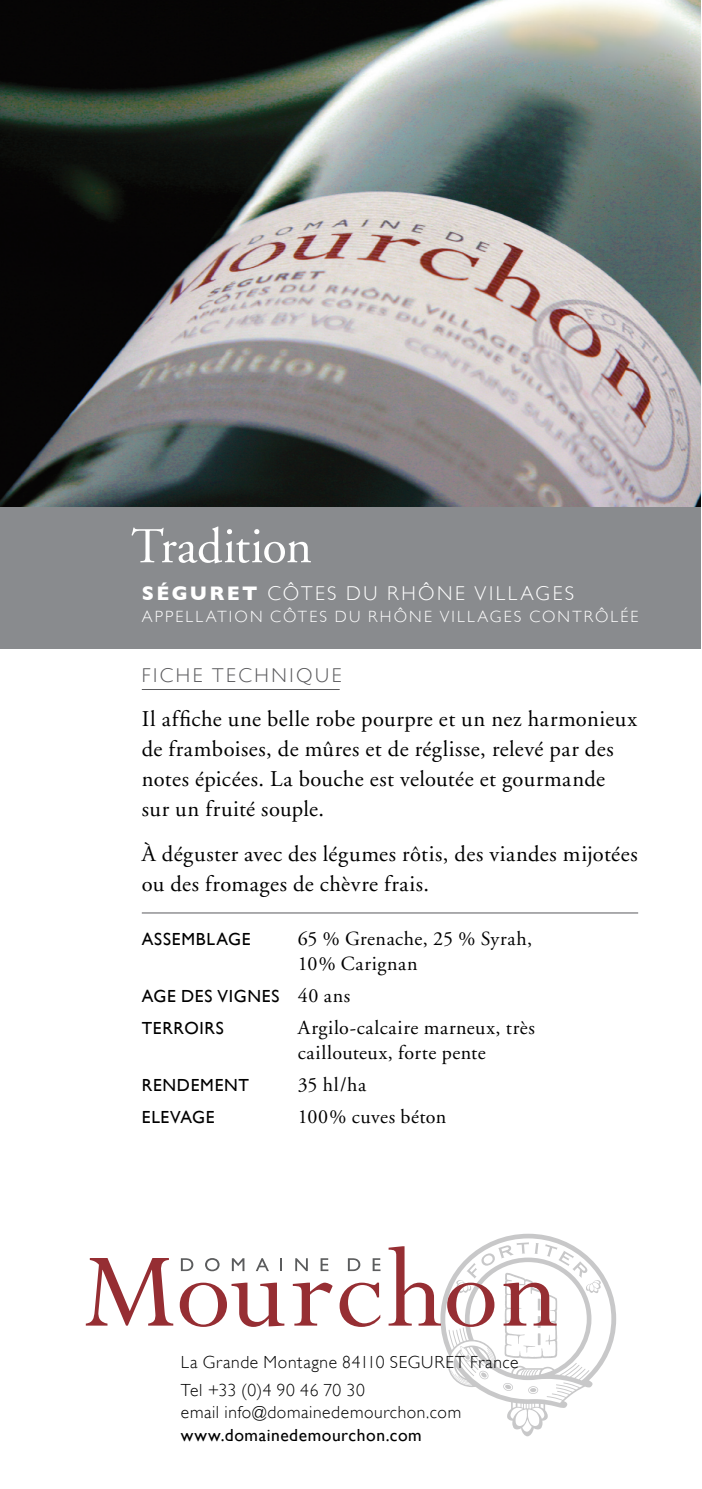
<style>
.page{position:relative;width:702px;height:1489px;background:#fff}
.page>*{position:absolute;margin:0;border:0;box-sizing:border-box;transform-origin:0 0}
.t1{font:50px "Adobe Garamond";letter-spacing:-.01em;color:#fff}
.t2{font:22.5px/30px "Adobe Garamond";letter-spacing:.02em;color:#000}
.t3{font:20px/25px "Adobe Garamond";letter-spacing:.025em;color:#000}
.t4{font:300 20px "Gill Sans";letter-spacing:.125em;color:#fff}
.t5{font:300 20px "Gill Sans";letter-spacing:.125em;color:#5a5a5d}
.t6{font:300 17.5px/27.5px "Gill Sans";letter-spacing:.035em;color:#000}
.t7{font:17.5px/32px "Gill Sans";letter-spacing:.04em;color:#000}
.t8{font:300 16.25px "Gill Sans";letter-spacing:.13em;color:#fff}
.s1{font-weight:700}
.s2{font-family:"Adobe Garamond";font-size:20px}
</style>
<div class="page">
<img style="left:0;top:1px;width:700px;height:506px">
<hr style="left:142px;top:689px;width:197px;height:1px;background:#5a5a5d">
<hr style="left:142px;top:912px;width:496px;height:1px;background:#5a5a5d">
<svg style="left:86px;top:1258px;width:87px;height:67px"></svg>
<svg style="left:180px;top:1282px;width:104px;height:44px"></svg>
<svg style="left:293px;top:1282px;width:39px;height:43px"></svg>
<svg style="left:339px;top:1282px;width:41px;height:44px"></svg>
<svg style="left:388px;top:1233px;width:228px;height:203px"></svg>
<svg style="left:181px;top:1258px;width:12px;height:12px"></svg>
<svg style="left:205px;top:1258px;width:14px;height:13px"></svg>
<svg style="left:232px;top:1258px;width:12px;height:12px"></svg>
<svg style="left:256px;top:1258px;width:13px;height:12px"></svg>
<svg style="left:280px;top:1258px;width:2px;height:12px"></svg>
<svg style="left:295px;top:1258px;width:13px;height:12px"></svg>
<svg style="left:320px;top:1258px;width:8px;height:12px"></svg>
<svg style="left:348px;top:1258px;width:12px;height:12px"></svg>
<svg style="left:372px;top:1258px;width:8px;height:12px"></svg>
<div style="left:0;top:507px;width:700px;height:141px;background:#898b8e"></div>
<h1 class="t1" style="left:131px;top:519px;width:182px">Tradition</h1>
<p class="t4" style="left:142px;top:581px;width:434px"><span class="s1">SÉGURET</span> CÔTES DU RHÔNE VILLAGES</p>
<p class="t8" style="left:142px;top:607px;width:498px">APPELLATION CÔTES DU RHÔNE VILLAGES CONTRÔLÉE</p>
<p class="t5" style="left:142px;top:664px;width:201px">FICHE TECHNIQUE</p>
<p class="t2" style="left:142px;top:704px;width:496px">Il affiche une belle robe pourpre et un nez harmonieux de framboises, de mûres et de réglisse, relevé par des notes épicées. La bouche est veloutée et gourmande sur un fruité souple.</p>
<p class="t2" style="left:142px;top:839px;width:497px">À déguster avec des légumes rôtis, des viandes mijotées ou des fromages de chèvre frais.</p>
<p class="t7" style="left:142px;top:922px;width:110px">ASSEMBLAGE</p>
<p class="t3" style="left:298px;top:926px;width:236px">65 % Grenache, 25 % Syrah,<br>10% Carignan</p>
<p class="t7" style="left:142px;top:979px;width:210px">AGE DES VIGNES <span class="s2">40 ans<br></span>TERROIRS</p>
<p class="t3" style="left:298px;top:1015px;width:238px">Argilo-calcaire marneux, très caillouteux, forte pente</p>
<p class="t7" style="left:142px;top:1068px;width:109px">RENDEMENT</p>
<p class="t3" style="left:298px;top:1072px;width:70px">35 hl/ha</p>
<p class="t7" style="left:142px;top:1101px;width:74px">ELEVAGE</p>
<p class="t3" style="left:298px;top:1104px;width:150px">100% cuves béton</p>
<p class="t6" style="left:181px;top:1348px;width:339px">La Grande Montagne 84110 SEGURET France<br>Tel +33 (0)4 90 46 70 30</p>
<p class="t6" style="left:181px;top:1398px;width:282px">email info@domainedemourchon.com</p>
<p class="t7" style="left:181px;top:1418px;width:242px">www.domainedemourchon.com</p>
</div>
